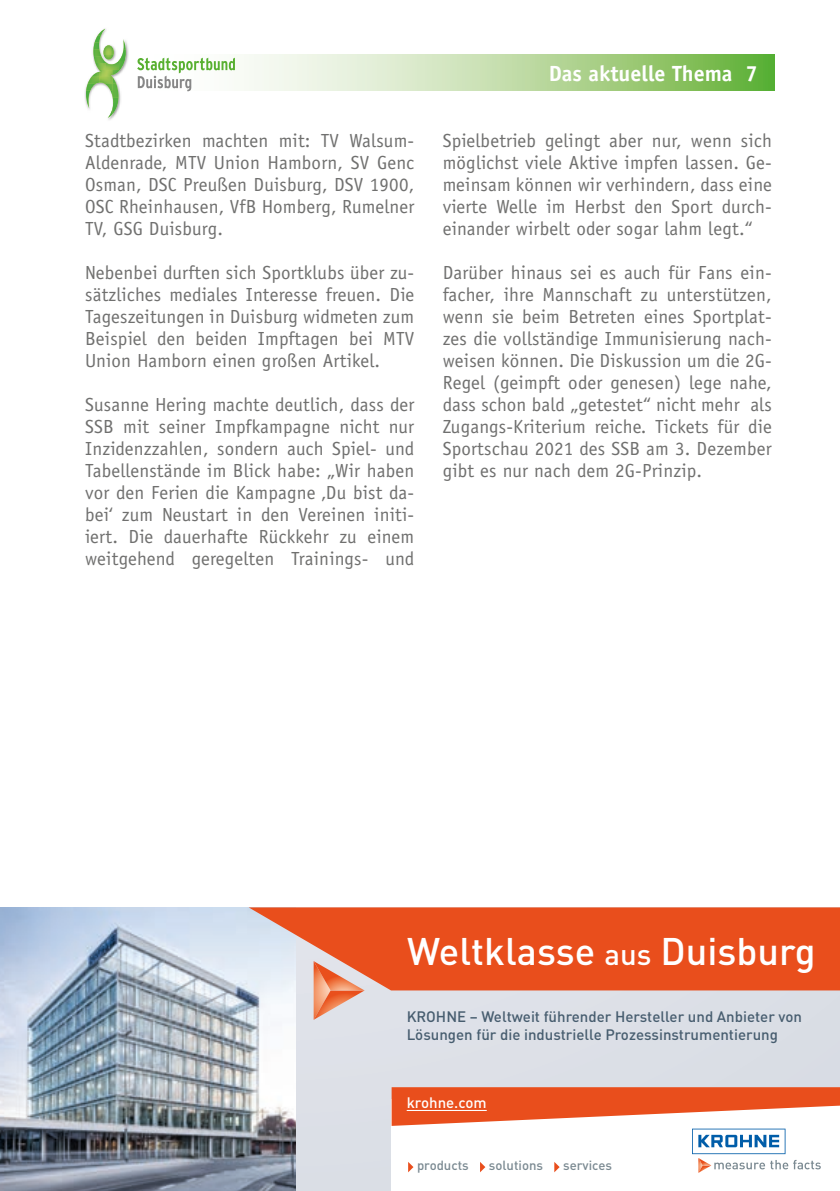
<style>
.page{position:relative;width:840px;height:1191px;background:#fff}
.page>*{position:absolute;margin:0;border:0;box-sizing:border-box;transform-origin:0 0}
.t1{font:500 38px "DIN Pro";color:#fff}
.t2{font:700 22px "Officina Sans";color:#fff}
.t3{font:19px/22px "Officina Sans";letter-spacing:.01em;color:#70706f;text-align:justify}
.t4{font:500 15px/18px "DIN Pro";color:#475d6f}
.t5{font:500 15px "DIN Pro";color:#fff}
.t6{font:500 13.2px "DIN Pro";color:#7a8991}
.s1{font-size:29.4px}
</style>
<div class="page">
<svg style="left:147px;top:54px;width:627px;height:37px;background:#bcdba4"></svg>
<svg style="left:85px;top:29px;width:44px;height:89px"></svg>
<svg style="left:137px;top:58px;width:98px;height:33px"></svg>
<div style="left:80px;top:907px;width:759px;height:284px;background:#dcdfe7"></div>
<img style="left:0;top:907px;width:295px;height:284px">
<div style="left:391px;top:1099px;width:448px;height:92px;background:#fff"></div>
<svg style="left:248px;top:907px;width:591px;height:83px;background:#e85d31"></svg>
<svg style="left:313px;top:961px;width:51px;height:58px"></svg>
<svg style="left:391px;top:1087px;width:448px;height:85px"></svg>
<hr style="left:406px;top:1110px;width:80px;height:1px;background:#fff">
<p class="t3" style="left:85px;top:129px;width:330px">Stadtbezirken machten mit: TV Walsum-Aldenrade, MTV Union Hamborn, SV Genc Osman, DSC Preußen Duisburg, DSV 1900, OSC Rheinhausen, VfB Homberg, Rumelner TV, GSG Duisburg.</p>
<p class="t3" style="left:85px;top:261px;width:330px">Nebenbei durften sich Sportklubs über zu&shy;sätzliches mediales Interesse freuen. Die Tageszeitungen in Duisburg widmeten zum Beispiel den beiden Impftagen bei MTV Union Hamborn einen großen Artikel.</p>
<p class="t3" style="left:85px;top:393px;width:330px">Susanne Hering machte deutlich, dass der SSB mit seiner Impfkampagne nicht nur Inzidenzzahlen, sondern auch Spiel- und Tabellenstände im Blick habe: „Wir haben vor den Ferien die Kampagne ‚Du bist da&shy;bei‘ zum Neustart in den Vereinen initi&shy;iert. Die dauerhafte Rückkehr zu einem weitgehend geregelten Trainings- und</p>
<p class="t2" style="left:548px;top:60px;width:210px">Das aktuelle Thema 7</p>
<p class="t3" style="left:442px;top:129px;width:330px">Spielbetrieb gelingt aber nur, wenn sich möglichst viele Aktive impfen lassen. Ge&shy;meinsam können wir verhindern, dass eine vierte Welle im Herbst den Sport durch&shy;einander wirbelt oder sogar lahm legt.“</p>
<p class="t3" style="left:442px;top:261px;width:330px">Darüber hinaus sei es auch für Fans ein&shy;facher, ihre Mannschaft zu unterstützen, wenn sie beim Betreten eines Sportplat&shy;zes die vollständige Immunisierung nach&shy;weisen können. Die Diskussion um die 2G-Regel (geimpft oder genesen) lege nahe, dass schon bald „getestet“ nicht mehr als Zugangs-Kriterium reiche. Tickets für die Sportschau 2021 des SSB am 3. Dezember gibt es nur nach dem 2G-Prinzip.</p>
<h1 class="t1" style="left:407px;top:920px;width:409px">Weltklasse <span class="s1">aus</span> Duisburg</h1>
<p class="t4" style="left:406px;top:1006px;width:396px">KROHNE – Weltweit führender Hersteller und Anbieter von<br>Lösungen für die industrielle Prozessinstrumentierung</p>
<p class="t5" style="left:406px;top:1090px;width:81px">krohne.com</p>
<p class="t6" style="left:417px;top:1155px;width:53px">products</p>
<p class="t6" style="left:488px;top:1155px;width:56px">solutions</p>
<p class="t6" style="left:563px;top:1155px;width:50px">services</p>
</div>
